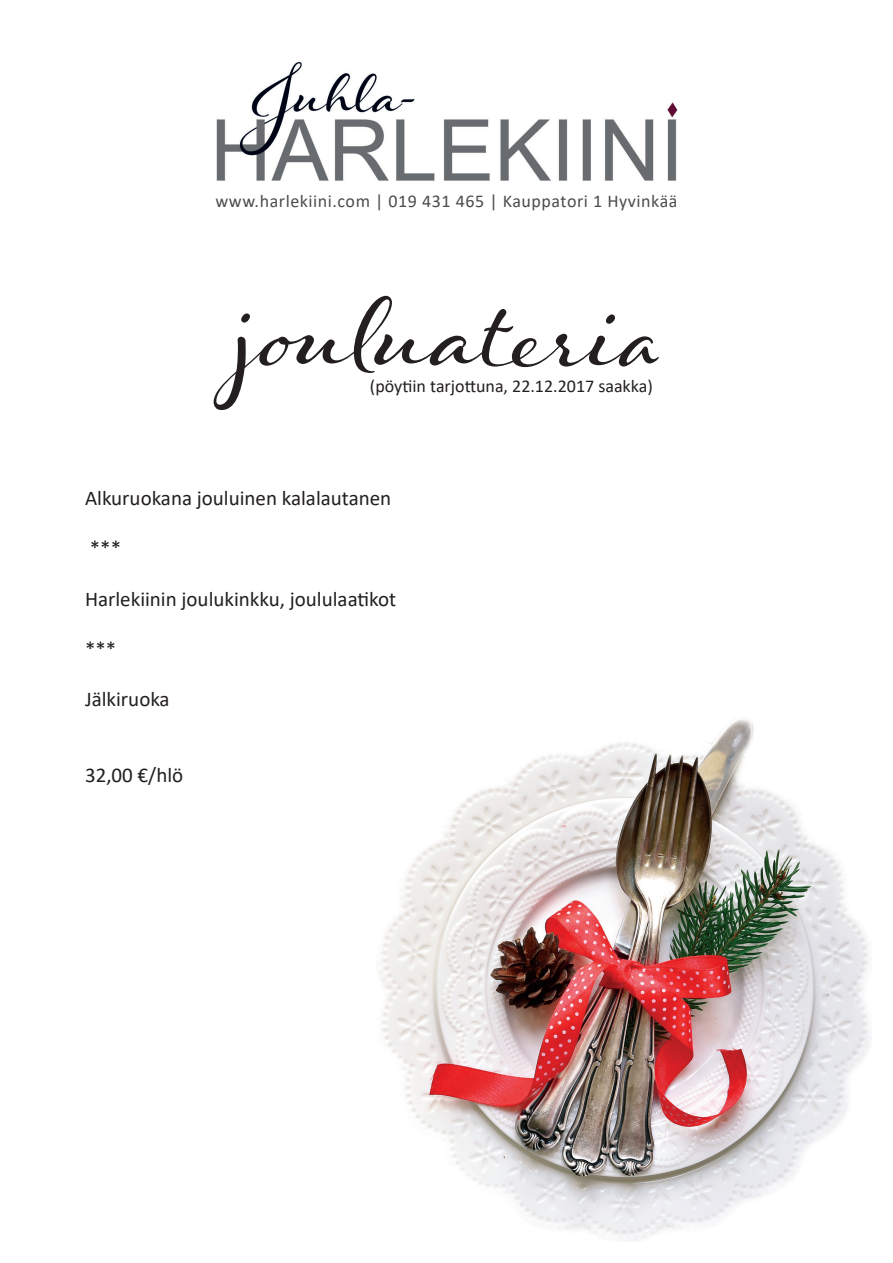
<style>
.page{position:relative;width:893px;height:1263px;background:#fff}
.page>*{position:absolute;margin:0;border:0;box-sizing:border-box;transform-origin:0 0}
.t1{font:172.5px "Hummingbird";color:#231f20}
.t2{font:21px "Calibri";color:#231f20}
.t3{font:18px "Calibri";letter-spacing:.03em;color:#4b4c4d}
.t4{font:18px "Calibri";color:#231f20}
</style>
<div class="page">
<img style="left:216px;top:61px;width:462px;height:120px">
<img style="left:378px;top:719px;width:493px;height:522px">
<p class="t3" style="left:215px;top:188px;width:464px">www.harlekiini.com | 019 431 465 | Kauppatori 1 Hyvinkää</p>
<h1 class="t1" style="left:234px;top:204px;width:426px">jouluateria</h1>
<p class="t4" style="left:370px;top:373px;width:284px">(pöytiin tarjottuna, 22.12.2017 saakka)</p>
<p class="t2" style="left:85px;top:483px;width:308px">Alkuruokana jouluinen kalalautanen</p>
<p class="t2" style="left:90px;top:534px;width:33px">***</p>
<p class="t2" style="left:85px;top:584px;width:313px">Harlekiinin joulukinkku, joululaatikot</p>
<p class="t2" style="left:85px;top:634px;width:33px">***</p>
<p class="t2" style="left:85px;top:685px;width:86px">Jälkiruoka</p>
<p class="t2" style="left:85px;top:760px;width:100px">32,00 €/hlö</p>
</div>
